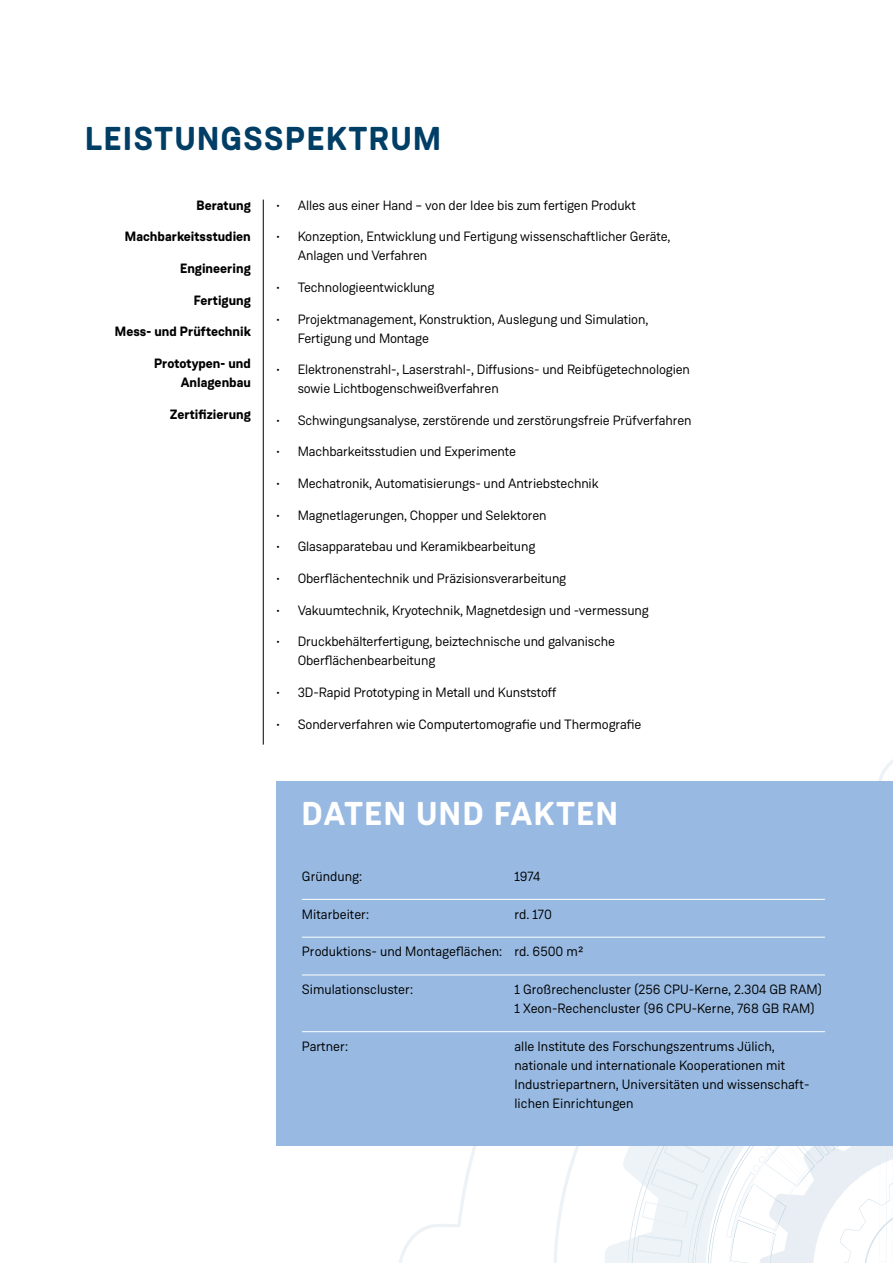
<style>
.page{position:relative;width:893px;height:1263px;background:#fff}
.page>*{position:absolute;margin:0;border:0;box-sizing:border-box;transform-origin:0 0}
.t1{font:700 33px "Weissenhof Grotesk";letter-spacing:.05em;color:#003e66}
.t2{font:700 33px "Weissenhof Grotesk";letter-spacing:.05em;color:#fff}
.t3{font:13.5px/18.9px "Weissenhof Grotesk";letter-spacing:-.01em;color:#000}
.t4{font:700 13.5px/18.9px "Weissenhof Grotesk";color:#000;text-align:right}
</style>
<div class="page">
<svg style="left:481px;top:764px;width:412px;height:499px"></svg>
<div style="left:276px;top:781px;width:617px;height:364px;background:#97b9e2"></div>
<hr style="left:263px;top:200px;width:1px;height:545px;background:#000">
<hr style="left:302px;top:899px;width:523px;height:1px;background:#fff">
<hr style="left:302px;top:937px;width:523px;height:1px;background:#fff">
<hr style="left:302px;top:974px;width:523px;height:1px;background:#fff">
<hr style="left:302px;top:1031px;width:523px;height:1px;background:#fff">
<h1 class="t1" style="left:85px;top:117px;width:357px">LEISTUNGSSPEKTRUM</h1>
<p class="t4" style="left:197px;top:196px;width:56px">Beratung</p>
<p class="t4" style="left:125px;top:227px;width:127px">Machbarkeitsstudien</p>
<p class="t4" style="left:180px;top:259px;width:72px">Engineering</p>
<p class="t4" style="left:194px;top:291px;width:58px">Fertigung</p>
<p class="t4" style="left:115px;top:322px;width:137px">Mess- und Prüftechnik</p>
<p class="t4" style="left:154px;top:354px;width:98px">Prototypen- und<br>Anlagenbau</p>
<p class="t4" style="left:170px;top:405px;width:83px">Zertifizierung</p>
<p class="t3" style="left:276px;top:196px;width:361px">• Alles aus einer Hand – von der Idee bis zum fertigen Produkt</p>
<p class="t3" style="left:298px;top:227px;width:374px;text-indent:-21px">• Konzeption, Entwicklung und Fertigung wissenschaftlicher Geräte,<br>Anlagen und Verfahren</p>
<p class="t3" style="left:276px;top:278px;width:160px">• Technologieentwicklung</p>
<p class="t3" style="left:298px;top:309px;width:352px;text-indent:-21px">• Projektmanagement, Konstruktion, Auslegung und Simulation,<br>Fertigung und Montage</p>
<p class="t3" style="left:298px;top:360px;width:394px;text-indent:-21px">• Elektronenstrahl-, Laserstrahl-, Diffusions- und Reibfügetechnologien sowie Lichtbogenschweißverfahren</p>
<p class="t3" style="left:276px;top:411px;width:417px">• Schwingungsanalyse, zerstörende und zerstörungsfreie Prüfverfahren</p>
<p class="t3" style="left:276px;top:442px;width:241px">• Machbarkeitsstudien und Experimente</p>
<p class="t3" style="left:276px;top:474px;width:324px">• Mechatronik, Automatisierungs- und Antriebstechnik</p>
<p class="t3" style="left:276px;top:505px;width:272px">• Magnetlagerungen, Chopper und Selektoren</p>
<p class="t3" style="left:276px;top:537px;width:260px">• Glasapparatebau und Keramikbearbeitung</p>
<p class="t3" style="left:276px;top:569px;width:291px">• Oberflächentechnik und Präzisionsverarbeitung</p>
<p class="t3" style="left:276px;top:600px;width:374px">• Vakuumtechnik, Kryotechnik, Magnetdesign und -vermessung</p>
<p class="t3" style="left:298px;top:632px;width:319px;text-indent:-21px">• Druckbehälterfertigung, beiztechnische und galvanische<br>Oberflächenbearbeitung</p>
<p class="t3" style="left:276px;top:683px;width:282px">• 3D-Rapid Prototyping in Metall und Kunststoff</p>
<p class="t3" style="left:276px;top:714px;width:366px">• Sonderverfahren wie Computertomografie und Thermografie</p>
<h1 class="t2" style="left:302px;top:793px;width:318px">DATEN UND FAKTEN</h1>
<p class="t3" style="left:302px;top:867px;width:62px">Gründung:</p>
<p class="t3" style="left:514px;top:867px;width:28px">1974</p>
<p class="t3" style="left:302px;top:904px;width:69px">Mitarbeiter:</p>
<p class="t3" style="left:514px;top:904px;width:39px">rd. 170</p>
<p class="t3" style="left:302px;top:942px;width:283px">Produktions- und Montageflächen: rd. 6500 m²</p>
<p class="t3" style="left:302px;top:980px;width:113px">Simulationscluster:</p>
<p class="t3" style="left:514px;top:980px;width:309px">1 Großrechencluster (256 CPU-Kerne, 2.304 GB RAM)<br>1 Xeon-Rechencluster (96 CPU-Kerne, 768 GB RAM)</p>
<p class="t3" style="left:302px;top:1037px;width:48px">Partner:</p>
<p class="t3" style="left:514px;top:1037px;width:295px">alle Institute des Forschungszentrums Jülich, nationale und internationale Kooperationen mit Industriepartnern, Universitäten und wissenschaft&shy;lichen Einrichtungen</p>
</div>
